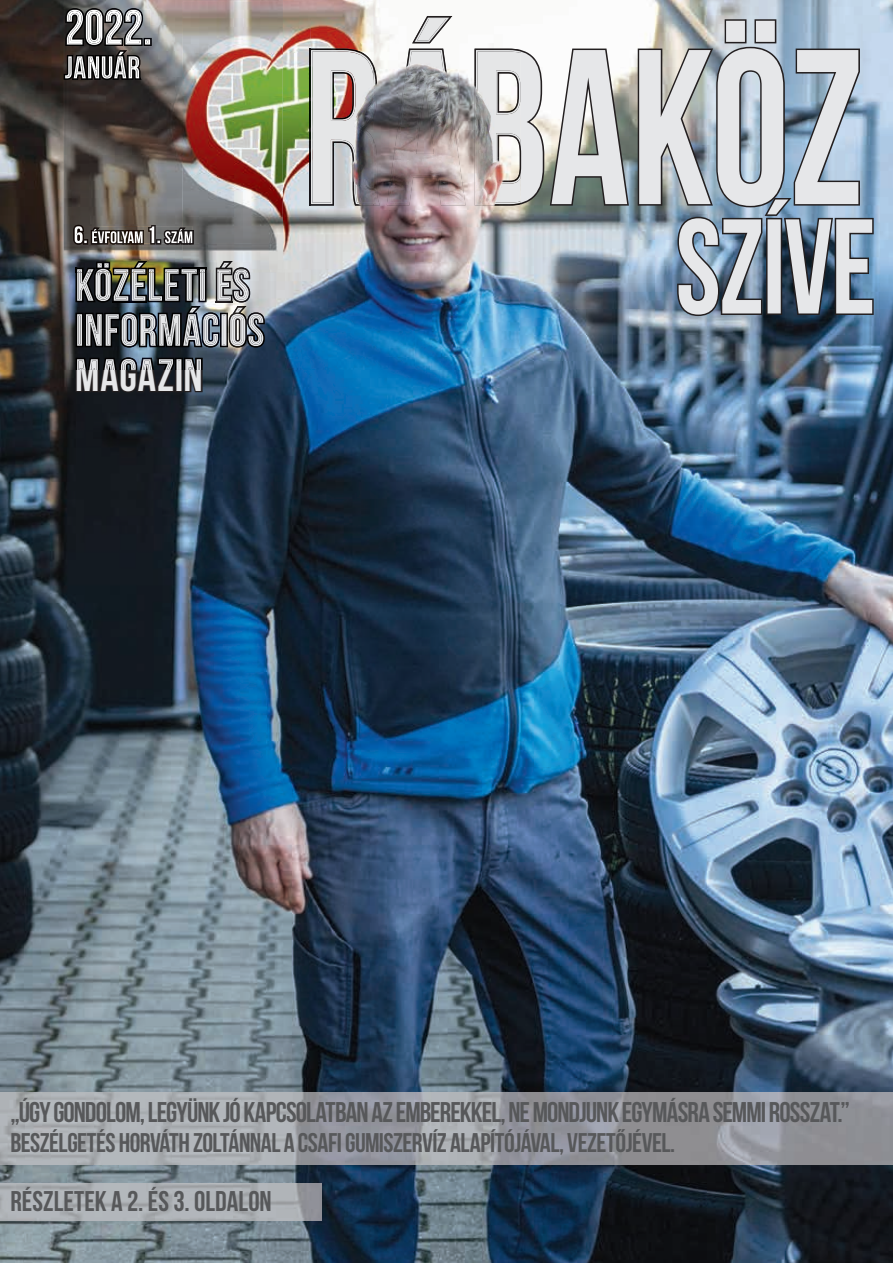
<style>
.page{position:relative;width:893px;height:1263px;background:#fff}
.page>*{position:absolute;margin:0;border:0;box-sizing:border-box;transform-origin:0 0}
.t1{font:220.05px "Bebas Neue";letter-spacing:.01em;color:#e6e7e9;scale:.89 1}
.t2{font:134.4px "Bebas Neue";letter-spacing:-.01em;color:#e6e7e9;scale:.89 1}
.t3{font:45px "Bebas Neue";letter-spacing:.015em;color:#e6e7e9}
.t4{font:28.5px "Bebas Neue";letter-spacing:-.03em;color:#57585a}
.t5{font:28.5px "Bebas Neue";color:#57585a}
.t6{font:27px "Bebas Neue";letter-spacing:-.02em;color:#57585a}
</style>
<div class="page">
<img style="left:0;top:0;width:893px;height:1263px">
<img style="left:520px;top:16px;width:340px;height:191px">
<svg style="left:76px;top:370px;width:127px;height:23px;background:#1f1e22"></svg>
<svg style="left:676px;top:195px;width:199px;height:124px;background:#52677b"></svg>
<img style="left:0;top:1183px;width:322px;height:38px">
<img style="left:0;top:1092px;width:893px;height:72px">
<img style="left:0;top:0;width:103px;height:370px">
<img style="left:283px;top:0;width:237px;height:17px">
<img style="left:365px;top:206px;width:155px;height:164px">
<img style="left:103px;top:269px;width:262px;height:101px">
<img style="left:64px;top:0;width:219px;height:272px">
<img style="left:65px;top:8px;width:87px;height:38px">
<img style="left:143px;top:10px;width:7px;height:35px">
<img style="left:67px;top:10px;width:76px;height:35px">
<img style="left:64px;top:50px;width:78px;height:30px">
<img style="left:65px;top:52px;width:74px;height:27px">
<img style="left:183px;top:2px;width:190px;height:267px">
<svg style="left:73px;top:225px;width:121px;height:20px;background:#706b68"></svg>
<img style="left:183px;top:227px;width:9px;height:16px">
<svg style="left:426px;top:16px;width:26px;height:1px"></svg>
<img style="left:309px;top:49px;width:2px;height:157px">
<img style="left:311px;top:17px;width:62px;height:32px">
<img style="left:373px;top:17px;width:147px;height:189px">
<img style="left:311px;top:49px;width:62px;height:157px">
<img style="left:76px;top:261px;width:189px;height:45px">
<img style="left:76px;top:306px;width:189px;height:42px">
<img style="left:77px;top:308px;width:105px;height:38px">
<img style="left:182px;top:308px;width:82px;height:38px">
<img style="left:76px;top:357px;width:127px;height:13px">
<img style="left:77px;top:359px;width:124px;height:11px">
<h3 class="t3" style="left:75px;top:350px;width:129px">MAGAZIN</h3>
<h1 class="t1" style="left:303px;top:7px;width:631px">RÁBAKÖZ</h1>
<h2 class="t2" style="left:676px;top:193px;width:226px">SZÍVE</h2>
<p class="t4" style="left:10px;top:1097px;width:841px">„ÚGY GONDOLOM, LEGYÜNK JÓ KAPCSOLATBAN AZ EMBEREKKEL, NE MONDJUNK EGYMÁSRA SEMMI ROSSZAT.”</p>
<p class="t6" style="left:10px;top:1128px;width:666px">BESZÉLGETÉS HORVÁTH ZOLTÁNNAL A CSAFI GUMISZERVÍZ ALAPÍTÓJÁVAL, VEZETŐJÉVEL.</p>
<p class="t5" style="left:10px;top:1185px;width:263px">RÉSZLETEK A 2. ÉS 3. OLDALON</p>
</div>
